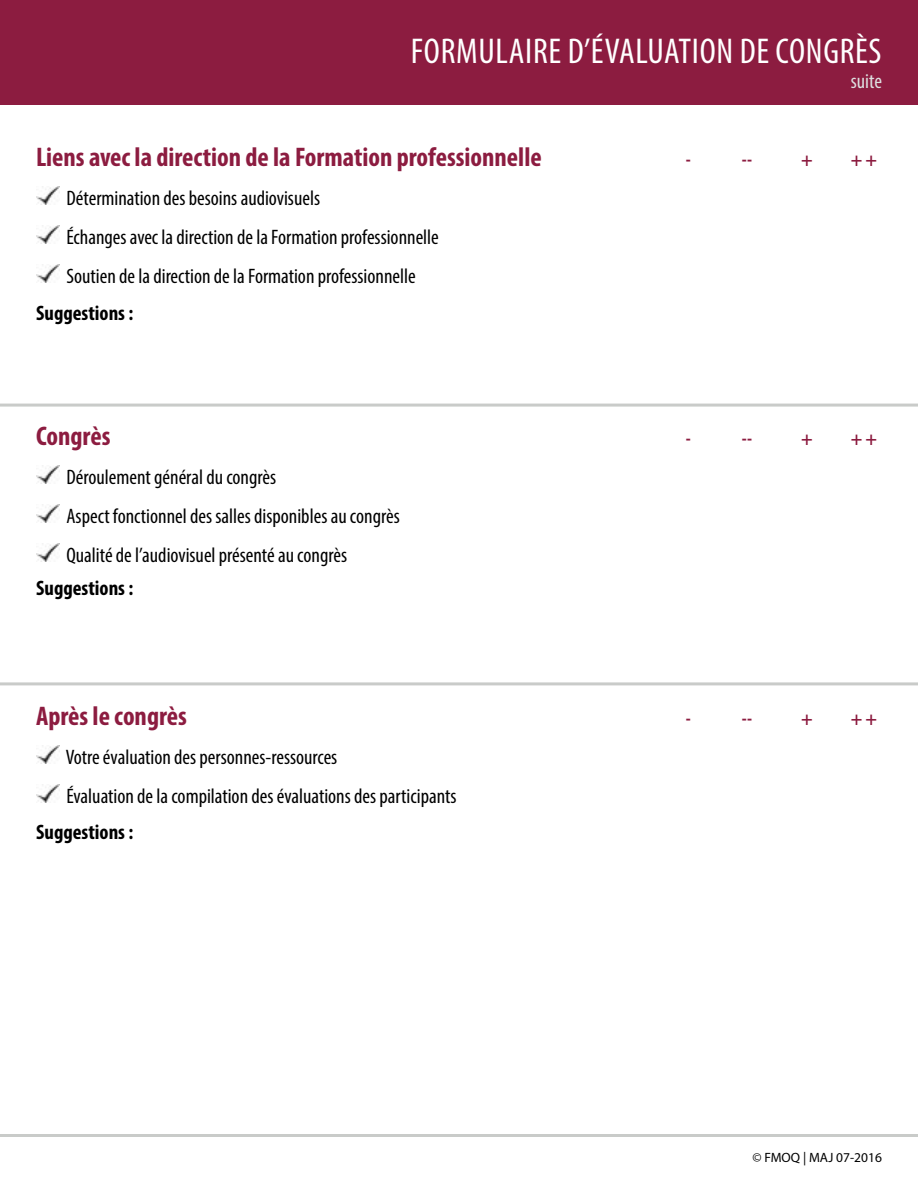
<style>
.page{position:relative;width:918px;height:1188px;background:#fff}
.page>*{position:absolute;margin:0;border:0;box-sizing:border-box;transform-origin:0 0}
.t1{font:condensed 36px "Myriad Pro";letter-spacing:.02em;color:#fff}
.t2{font:700 condensed 27px "Myriad Pro";color:#8c1c40}
.t3{font:condensed 21px/39px "Myriad Pro";color:#000}
.t4{font:700 condensed 21px "Myriad Pro";color:#000}
.t5{font:condensed 21px "Myriad Pro";color:#dedfe0}
.t6{font:700 condensed 19.5px "Myriad Pro";color:#8c1c40}
.t7{font:13.5px "Myriad Pro";color:#000}
</style>
<div class="page">
<div style="left:0;top:0;width:918px;height:104px;background:#8c1c40"></div>
<hr style="left:0;top:1134px;width:918px;height:3px;background:#c9cbc9">
<hr style="left:0;top:404px;width:918px;height:3px;background:#c9cbc9">
<hr style="left:0;top:682px;width:918px;height:3px;background:#c9cbc9">
<img style="left:36px;top:186px;width:24px;height:19px">
<img style="left:36px;top:225px;width:24px;height:19px">
<img style="left:36px;top:264px;width:24px;height:19px">
<img style="left:36px;top:465px;width:24px;height:18px">
<img style="left:36px;top:504px;width:24px;height:18px">
<img style="left:36px;top:543px;width:24px;height:18px">
<img style="left:36px;top:746px;width:24px;height:18px">
<img style="left:36px;top:785px;width:24px;height:18px">
<h1 class="t1" style="left:411px;top:29px;width:472px">FORMULAIRE D’ÉVALUATION DE CONGRÈS</h1>
<p class="t2" style="left:36px;top:140px;width:507px">Liens avec la direction de la Formation professionnelle</p>
<p class="t3" style="left:66px;top:178px;width:374px">Détermination des besoins audiovisuels<br>Échanges avec la direction de la Formation professionnelle<br>Soutien de la direction de la Formation professionnelle</p>
<p class="t4" style="left:36px;top:300px;width:99px">Suggestions :</p>
<p class="t2" style="left:36px;top:419px;width:76px">Congrès</p>
<p class="t3" style="left:66px;top:457px;width:335px">Déroulement général du congrès<br>Aspect fonctionnel des salles disponibles au congrès<br>Qualité de l’audiovisuel présenté au congrès</p>
<p class="t4" style="left:36px;top:575px;width:99px">Suggestions :</p>
<p class="t2" style="left:36px;top:699px;width:152px">Après le congrès</p>
<p class="t3" style="left:66px;top:737px;width:392px">Votre évaluation des personnes-ressources<br>Évaluation de la compilation des évaluations des participants</p>
<p class="t4" style="left:36px;top:819px;width:99px">Suggestions :</p>
<p class="t5" style="left:851px;top:68px;width:33px">suite</p>
<p class="t6" style="left:686px;top:147px;width:7px">-</p>
<p class="t6" style="left:742px;top:147px;width:12px">--</p>
<p class="t6" style="left:801px;top:147px;width:13px">+</p>
<p class="t6" style="left:851px;top:147px;width:28px">+ +</p>
<p class="t6" style="left:686px;top:426px;width:7px">-</p>
<p class="t6" style="left:742px;top:426px;width:12px">--</p>
<p class="t6" style="left:801px;top:426px;width:13px">+</p>
<p class="t6" style="left:851px;top:426px;width:28px">+ +</p>
<p class="t6" style="left:686px;top:706px;width:7px">-</p>
<p class="t6" style="left:742px;top:706px;width:12px">--</p>
<p class="t6" style="left:801px;top:706px;width:13px">+</p>
<p class="t6" style="left:851px;top:706px;width:28px">+ +</p>
<p class="t7" style="left:752px;top:1149px;width:131px">© FMOQ | MAJ 07-2016</p>
</div>
